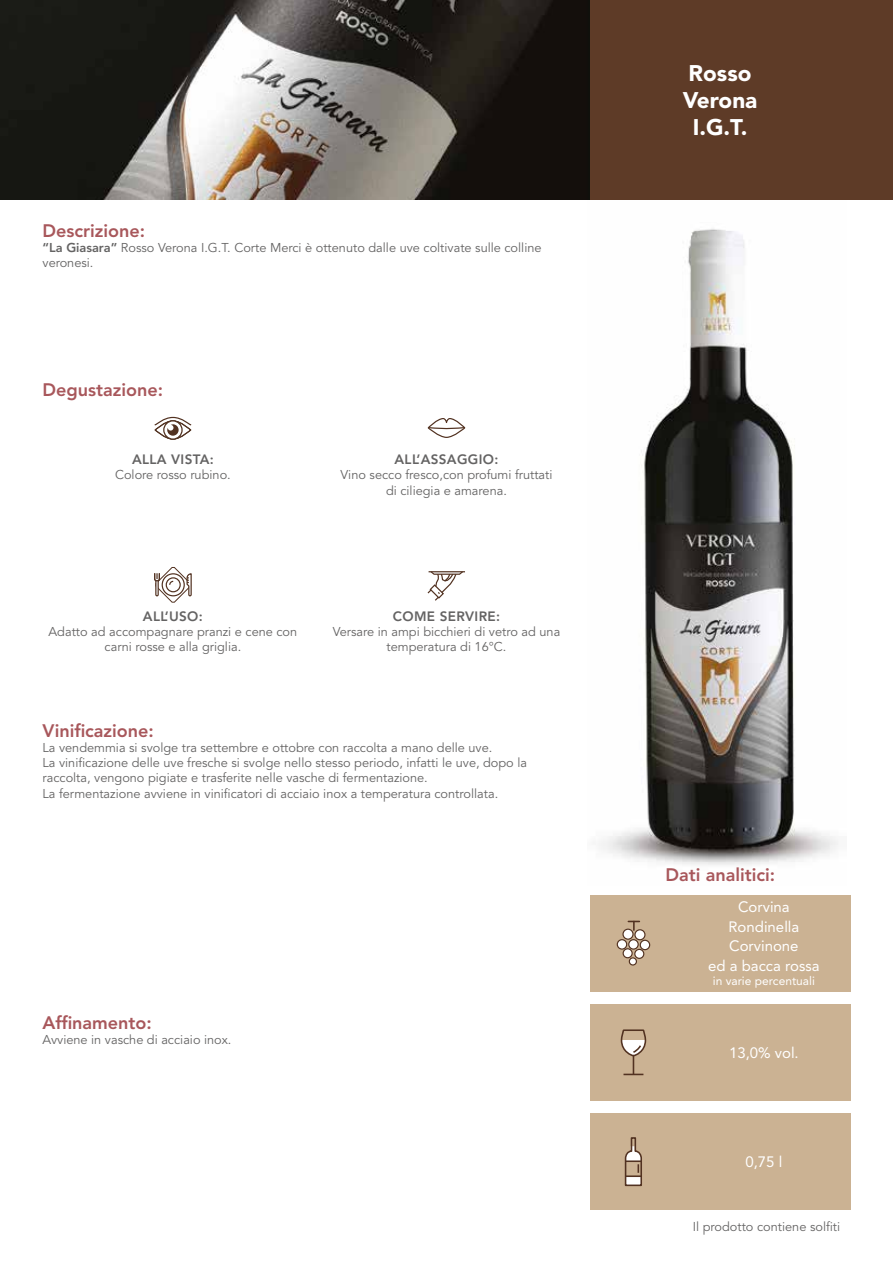
<style>
.page{position:relative;width:893px;height:1263px;background:#fff}
.page>*{position:absolute;margin:0;border:0;box-sizing:border-box;transform-origin:0 0}
.t1{font:900 22.5px/27px "Avenir LT Std";color:#fff;text-align:center}
.t2{font:800 18px "Avenir LT Std";color:#a8575b}
.t3{font:15px/19.5px "Avenir LT Std";color:#fff;text-align:center}
.t4{font:800 13.5px "Avenir LT Std";letter-spacing:.025em;color:#646363}
.t5{font:12.75px/15.3px "Avenir LT Std";color:#646363;text-align:center}
.t6{font:12px "Avenir LT Std";color:#fff}
.s1{font-weight:800}
</style>
<div class="page">
<img style="left:599px;top:229px;width:239px;height:636px">
<div style="left:155px;top:421px;width:36px;height:18px;border:1px solid #523221;border-radius:50%"></div>
<div style="left:155px;top:420px;width:36px;height:20px;border:1px solid #523221;border-radius:50%"></div>
<svg style="left:164px;top:421px;width:18px;height:18px"></svg>
<div style="left:163px;top:420px;width:20px;height:20px;border:1px solid #523221;border-radius:50%"></div>
<svg style="left:154px;top:416px;width:38px;height:20px"></svg>
<svg style="left:154px;top:567px;width:38px;height:36px"></svg>
<svg style="left:427px;top:418px;width:39px;height:20px"></svg>
<hr style="left:429px;top:571px;width:36px;height:1px;background:#523221">
<svg style="left:427px;top:571px;width:37px;height:30px"></svg>
<div style="left:590px;top:895px;width:261px;height:96px;background:#cbb293"></div>
<div style="left:590px;top:1004px;width:261px;height:96px;background:#cbb293"></div>
<div style="left:590px;top:1113px;width:261px;height:97px;background:#cbb293"></div>
<svg style="left:620px;top:1030px;width:27px;height:45px"></svg>
<svg style="left:624px;top:1137px;width:18px;height:50px"></svg>
<div style="left:629px;top:958px;width:7px;height:7px;background:#fff;border-radius:50%"></div>
<div style="left:629px;top:957px;width:8px;height:8px;border:1px solid #523221;border-radius:50%"></div>
<div style="left:623px;top:949px;width:9px;height:9px;background:#fff;border-radius:50%"></div>
<div style="left:623px;top:948px;width:10px;height:10px;border:1px solid #523221;border-radius:50%"></div>
<div style="left:635px;top:949px;width:9px;height:9px;background:#fff;border-radius:50%"></div>
<div style="left:634px;top:949px;width:10px;height:10px;border:1px solid #523221;border-radius:50%"></div>
<div style="left:617px;top:940px;width:10px;height:9px;background:#fff;border-radius:50%"></div>
<div style="left:617px;top:939px;width:10px;height:11px;border:1px solid #523221;border-radius:50%"></div>
<svg style="left:629px;top:940px;width:9px;height:9px"></svg>
<div style="left:628px;top:939px;width:11px;height:11px;border:1px solid #523221;border-radius:50%"></div>
<div style="left:640px;top:940px;width:10px;height:10px;background:#fff;border-radius:50%"></div>
<div style="left:640px;top:940px;width:10px;height:10px;border:1px solid #523221;border-radius:50%"></div>
<svg style="left:623px;top:929px;width:10px;height:10px"></svg>
<div style="left:622px;top:928px;width:12px;height:12px;border:1px solid #523221;border-radius:50%"></div>
<div style="left:635px;top:930px;width:10px;height:10px;background:#fff;border-radius:50%"></div>
<div style="left:634px;top:929px;width:11px;height:11px;border:1px solid #523221;border-radius:50%"></div>
<svg style="left:628px;top:921px;width:11px;height:9px"></svg>
<div style="left:590px;top:0;width:303px;height:200px;background:#5e3b27"></div>
<img style="left:0;top:0;width:590px;height:200px">
<h2 class="t2" style="left:43px;top:220px;width:104px">Descrizione:</h2>
<p class="t5" style="left:43px;top:240px;width:501px;text-align:left"><span class="s1">“La Giasara”</span> Rosso Verona I.G.T. Corte Merci è ottenuto dalle uve coltivate sulle colline veronesi.</p>
<h2 class="t2" style="left:43px;top:379px;width:122px">Degustazione:</h2>
<p class="t4" style="left:132px;top:451px;width:19px">Alla</p>
<p class="t4" style="left:171px;top:451px;width:44px">vista:</p>
<p class="t5" style="left:115px;top:467px;width:117px">Colore rosso rubino.</p>
<p class="t4" style="left:395px;top:451px;width:64px">All’assagg</p>
<p class="t4" style="left:479px;top:451px;width:21px">io:</p>
<p class="t5" style="left:340px;top:467px;width:214px">Vino secco fresco,con profumi fruttati di ciliegia e amarena.</p>
<p class="t4" style="left:143px;top:608px;width:61px">All’uso:</p>
<p class="t5" style="left:49px;top:624px;width:250px">Adatto ad accompagnare pranzi e cene con carni rosse e alla griglia.</p>
<p class="t4" style="left:393px;top:608px;width:109px">Come servire:</p>
<p class="t5" style="left:333px;top:624px;width:229px">Versare in ampi bicchieri di vetro ad una temperatura di 16°C.</p>
<h2 class="t2" style="left:43px;top:720px;width:113px">Vinificazione:</h2>
<p class="t5" style="left:43px;top:740px;width:486px;text-align:left">La vendemmia si svolge tra settembre e ottobre con raccolta a mano delle uve.<br>La vinificazione delle uve fresche si svolge nello stesso periodo, infatti le uve, dopo la raccolta, vengono pigiate e trasferite nelle vasche di fermentazione.<br>La fermentazione avviene in vinificatori di acciaio inox a temperatura controllata.</p>
<h2 class="t2" style="left:43px;top:1012px;width:111px">Affinamento:</h2>
<p class="t5" style="left:43px;top:1032px;width:190px">Avviene in vasche di acciaio inox.</p>
<h1 class="t1" style="left:683px;top:60px;width:76px">Rosso<br>Verona<br>I.G.T.</h1>
<h2 class="t2" style="left:665px;top:864px;width:111px">Dati analitici:</h2>
<p class="t3" style="left:708px;top:897px;width:113px">Corvina<br>Rondinella<br>Corvinone<br>ed a bacca rossa</p>
<p class="t6" style="left:713px;top:974px;width:104px">in varie percentuali</p>
<p class="t3" style="left:729px;top:1043px;width:71px">13,0% vol.</p>
<p class="t3" style="left:745px;top:1152px;width:38px">0,75 l</p>
<p class="t5" style="left:693px;top:1219px;width:149px">Il prodotto contiene solfiti</p>
</div>
